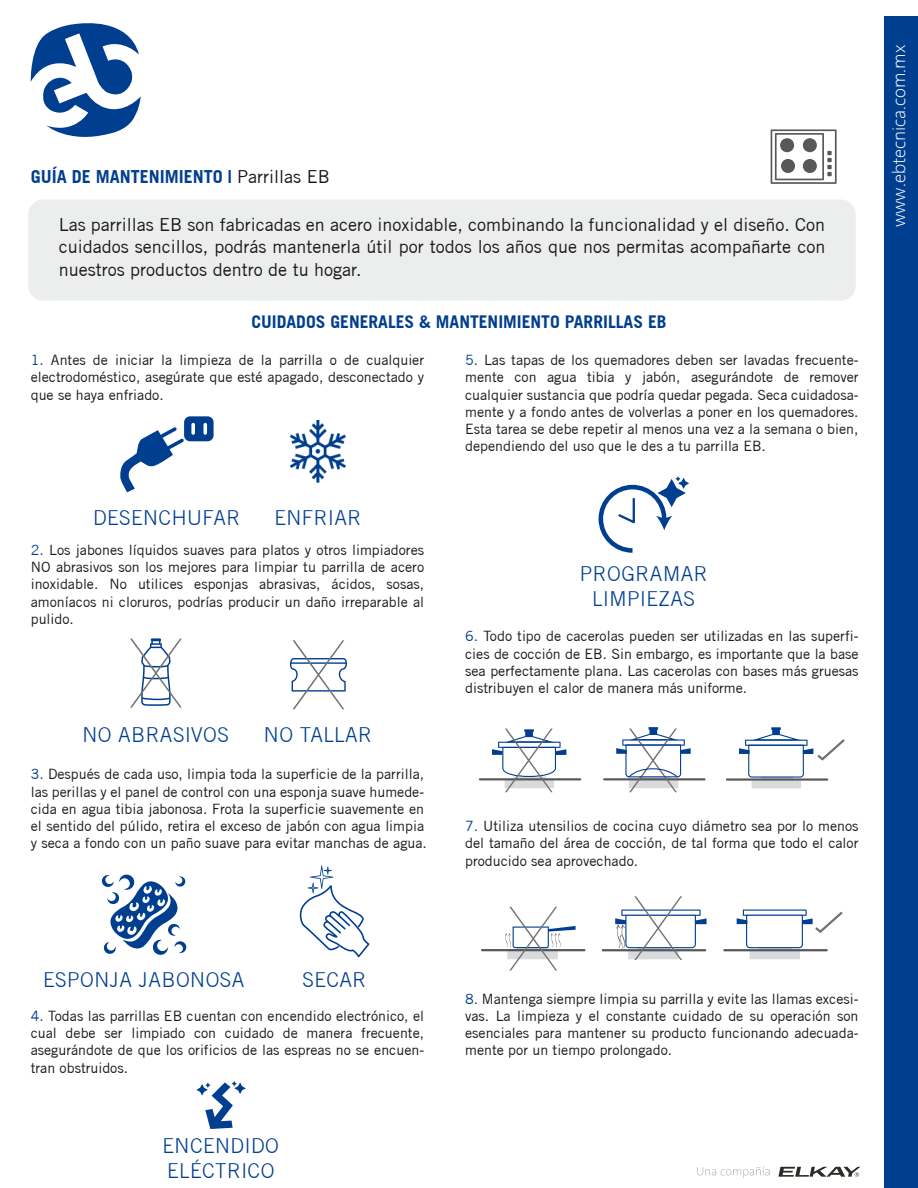
<style>
.page{position:relative;width:918px;height:1188px;background:#fff}
.page>*{position:absolute;margin:0;border:0;box-sizing:border-box;transform-origin:0 0}
.t1{font:300 20.55px/24.8px "Trade Gothic";letter-spacing:.025em;color:#003e8f}
.t2{font:18px/22.5px "Trade Gothic";color:#1a171c;text-align:justify}
.t3{font:700 18px "Trade Gothic";color:#003e8f}
.t4{font:300 18px "Segan";color:#fff}
.t5{font:700 17.55px "Trade Gothic";color:#003e8f}
.t6{font:14.25px/17.2px "Trade Gothic";color:#1a171c;text-align:justify}
.s1{font-weight:400;color:#1a171c}
.s2{color:#003e8f}
</style>
<div class="page">
<div style="left:884px;top:16px;width:34px;height:1172px;background:#003e8f"></div>
<svg style="left:30px;top:23px;width:111px;height:114px"></svg>
<svg style="left:697px;top:1167px;width:73px;height:11px"></svg>
<svg style="left:778px;top:1167px;width:82px;height:10px"></svg>
<hr style="left:723px;top:949px;width:105px;height:2px;background:#58585a">
<svg style="left:737px;top:910px;width:106px;height:49px"></svg>
<hr style="left:481px;top:949px;width:105px;height:2px;background:#58585a">
<svg style="left:505px;top:907px;width:71px;height:64px"></svg>
<hr style="left:602px;top:949px;width:104px;height:2px;background:#58585a">
<svg style="left:615px;top:896px;width:92px;height:64px"></svg>
<hr style="left:479px;top:778px;width:102px;height:2px;background:#58585a">
<svg style="left:492px;top:729px;width:74px;height:63px"></svg>
<hr style="left:603px;top:778px;width:103px;height:2px;background:#58585a">
<svg style="left:616px;top:727px;width:75px;height:65px"></svg>
<hr style="left:726px;top:778px;width:102px;height:3px;background:#58585a">
<svg style="left:739px;top:727px;width:106px;height:61px"></svg>
<svg style="left:196px;top:1081px;width:50px;height:48px"></svg>
<svg style="left:290px;top:640px;width:57px;height:69px"></svg>
<svg style="left:130px;top:638px;width:52px;height:70px"></svg>
<svg style="left:120px;top:416px;width:94px;height:76px"></svg>
<img style="left:291px;top:421px;width:55px;height:62px">
<div style="left:28px;top:200px;width:828px;height:101px;background:#eceded;border-radius:15px"></div>
<svg style="left:299px;top:865px;width:70px;height:92px"></svg>
<svg style="left:102px;top:874px;width:84px;height:81px"></svg>
<svg style="left:771px;top:129px;width:66px;height:55px"></svg>
<svg style="left:599px;top:476px;width:90px;height:77px"></svg>
<p class="t3" style="left:31px;top:166px;width:301px">GUÍA DE MANTENIMIENTO | <span class="s1">Parrillas EB</span></p>
<p class="t2" style="left:59px;top:213px;width:768px">Las parrillas EB son fabricadas en acero inoxidable, combinando la funcionalidad y el diseño. Con cuidados sencillos, podrás mantenerla útil por todos los años que nos permitas acompañarte con nuestros productos dentro de tu hogar.</p>
<p class="t5" style="left:251px;top:311px;width:417px">CUIDADOS GENERALES &amp; MANTENIMIENTO PARRILLAS EB</p>
<p class="t6" style="left:31px;top:351px;width:395px"><span class="s2">1.</span> Antes de iniciar la limpieza de la parrilla o de cualquier electrodoméstico, asegúrate que esté apagado, desconectado y que se haya enfriado.</p>
<p class="t6" style="left:465px;top:351px;width:395px"><span class="s2">5.</span> Las tapas de los quemadores deben ser lavadas frecuente&shy;mente con agua tibia y jabón, asegurándote de remover cualquier sustancia que podría quedar pegada. Seca cuidadosa&shy;mente y a fondo antes de volverlas a poner en los quemadores.<br>Esta tarea se debe repetir al menos una vez a la semana o bien, dependiendo del uso que le des a tu parrilla EB.</p>
<h1 class="t1" style="left:93px;top:505px;width:149px">DESENCHUFAR</h1>
<h1 class="t1" style="left:275px;top:505px;width:88px">ENFRIAR</h1>
<p class="t6" style="left:31px;top:541px;width:395px"><span class="s2">2.</span> Los jabones líquidos suaves para platos y otros limpiadores NO abrasivos son los mejores para limpiar tu parrilla de acero inoxidable. No utilices esponjas abrasivas, ácidos, sosas, amoníacos ni cloruros, podrías producir un daño irreparable al pulido.</p>
<h1 class="t1" style="left:82px;top:722px;width:148px">NO ABRASIVOS</h1>
<h1 class="t1" style="left:264px;top:722px;width:110px">NO TALLAR</h1>
<p class="t6" style="left:31px;top:765px;width:398px;text-align:left"><span class="s2">3.</span> Después de cada uso, limpia toda la superficie de la parrilla, las perillas y el panel de control con una esponja suave humede&shy;cida en agua tibia jabonosa. Frota la superficie suavemente en el sentido del púlido, retira el exceso de jabón con agua limpia y seca a fondo con un paño suave para evitar manchas de agua.</p>
<h1 class="t1" style="left:580px;top:561px;width:129px;text-align:center">PROGRAMAR<br>LIMPIEZAS</h1>
<p class="t6" style="left:465px;top:627px;width:395px"><span class="s2">6.</span> Todo tipo de cacerolas pueden ser utilizadas en las superfi&shy;cies de cocción de EB. Sin embargo, es importante que la base sea perfectamente plana. Las cacerolas con bases más gruesas distribuyen el calor de manera más uniforme.</p>
<p class="t6" style="left:465px;top:817px;width:395px"><span class="s2">7.</span> Utiliza utensilios de cocina cuyo diámetro sea por lo menos del tamaño del área de cocción, de tal forma que todo el calor producido sea aprovechado.</p>
<p class="t4" style="left:891px;top:227px;width:184px;rotate:-90deg">www.ebtecnica.com.mx</p>
<h1 class="t1" style="left:43px;top:967px;width:203px">ESPONJA JABONOSA</h1>
<h1 class="t1" style="left:302px;top:967px;width:65px">SECAR</h1>
<p class="t6" style="left:31px;top:1007px;width:395px"><span class="s2">4.</span> Todas las parrillas EB cuentan con encendido electrónico, el cual debe ser limpiado con cuidado de manera frecuente, asegurándote de que los orificios de las espreas no se encuen&shy;tran obstruidos.</p>
<h1 class="t1" style="left:163px;top:1133px;width:118px">ENCENDIDO<br>ELÉCTRICO</h1>
<p class="t6" style="left:465px;top:990px;width:395px"><span class="s2">8.</span> Mantenga siempre limpia su parrilla y evite las llamas excesi&shy;vas. La limpieza y el constante cuidado de su operación son esenciales para mantener su producto funcionando adecuada&shy;mente por un tiempo prolongado.</p>
</div>
